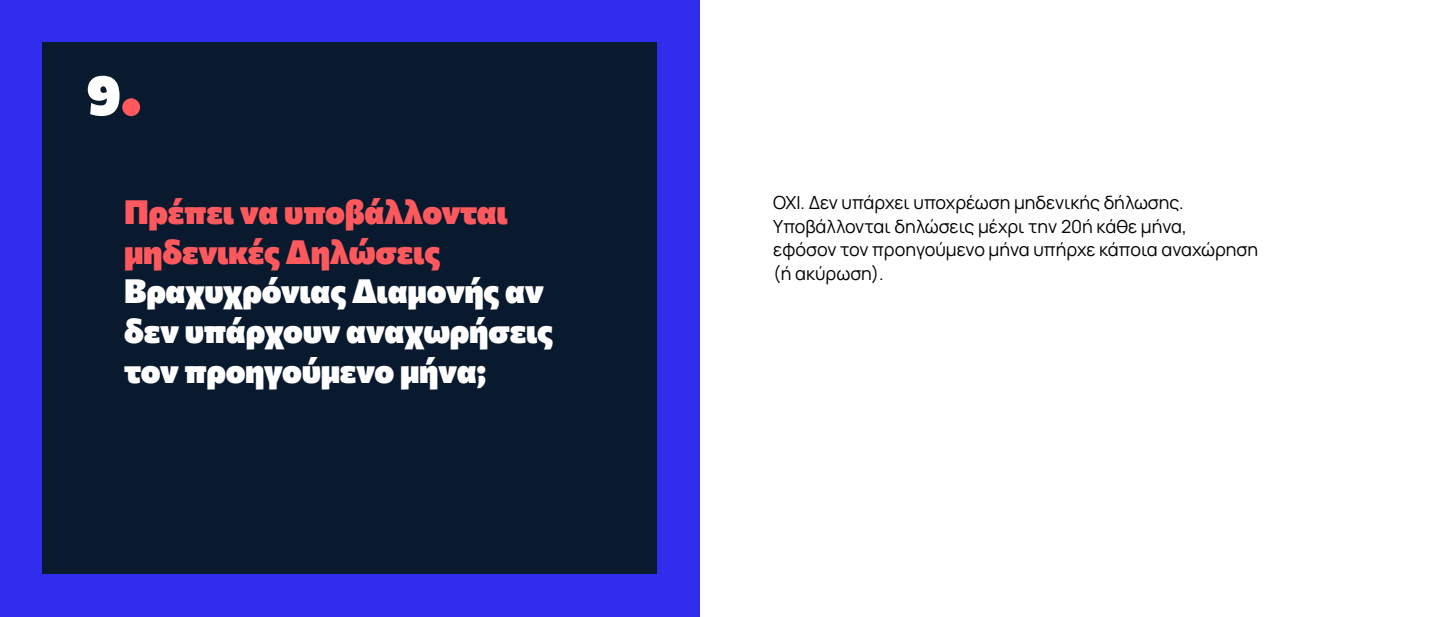
<style>
.page{position:relative;width:1440px;height:617px;background:#fff}
.page>*{position:absolute;margin:0;border:0;box-sizing:border-box;transform-origin:0 0}
.t1{font:100 55.75px "Commissioner";color:#fff}
.t2{font:100 33.2px/39.8px "Commissioner";letter-spacing:-.01em;color:#fff}
.t3{font:100 33.2px/39.8px "Commissioner";letter-spacing:-.01em;color:#ff595e}
.t4{font:18px/23.5px "Manrope";color:#000}
</style>
<div class="page">
<div style="left:0;top:0;width:699px;height:617px;background:#302def"></div>
<div style="left:42px;top:42px;width:615px;height:532px;background:#0a1a2e"></div>
<div style="left:122px;top:98px;width:18px;height:18px;background:#ff595e;border-radius:50%"></div>
<h1 class="t1" style="left:86px;top:51px;width:37px">9</h1>
<h2 class="t3" style="left:124px;top:189px;width:386px">Πρέπει να υποβάλλονται μηδενικές Δηλώσεις</h2>
<h2 class="t2" style="left:124px;top:269px;width:430px">Βραχυχρόνιας Διαμονής αν δεν υπάρχουν αναχωρήσεις τον προηγούμενο μήνα;</h2>
<p class="t4" style="left:773px;top:190px;width:486px">ΟΧΙ. Δεν υπάρχει υποχρέωση μηδενικής δήλωσης.<br>Υποβάλλονται δηλώσεις μέχρι την 20ή κάθε μήνα,<br>εφόσον τον προηγούμενο μήνα υπήρχε κάποια αναχώρηση (ή ακύρωση).</p>
</div>
